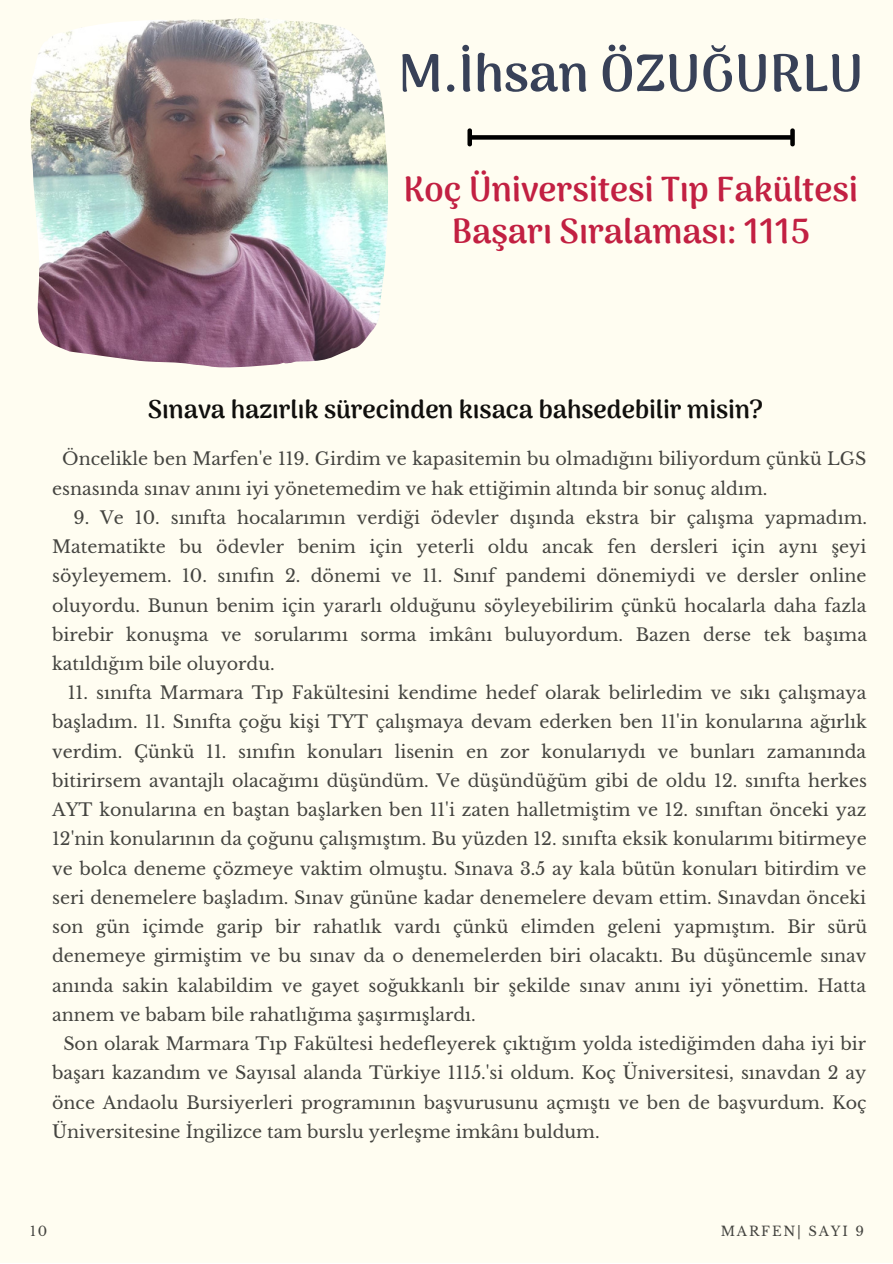
<style>
.page{position:relative;width:893px;height:1264px;background:#fff}
.page>*{position:absolute;margin:0;border:0;box-sizing:border-box;transform-origin:0 0}
.t1{font:800 52.5px "Arima Madurai";color:#384158}
.t2{font:800 34.5px/41.5px "Arima Madurai";color:#c22042;text-align:center}
.t3{font:800 25.5px "Arima Madurai";color:#100f0d}
.t4{font:17.4px/29.2px "Libre Baskerville";color:#444440;text-align:justify}
.t5{font:13.2px "Libre Baskerville";letter-spacing:.14em;color:#444440}
</style>
<div class="page">
<div style="left:0;top:0;width:892px;height:1262px;background:#fffdf1"></div>
<div style="left:471px;top:135px;width:320px;height:5px;background:#000"></div>
<svg style="left:467px;top:128px;width:5px;height:18px"></svg>
<svg style="left:790px;top:128px;width:4px;height:18px"></svg>
<img style="left:30px;top:18px;width:358px;height:349px">
<h1 class="t1" style="left:398px;top:35px;width:467px">M.İhsan ÖZUĞURLU</h1>
<h2 class="t2" style="left:403px;top:169px;width:456px">Koç Üniversitesi Tıp Fakültesi<br>Başarı Sıralaması: 1115</h2>
<h3 class="t3" style="left:148px;top:391px;width:616px">Sınava hazırlık sürecinden kısaca bahsedebilir misin?</h3>
<p class="t4" style="left:52px;top:444px;width:815px;text-indent:10px">Öncelikle ben Marfen'e 119. Girdim ve kapasitemin bu olmadığını biliyordum çünkü LGS esnasında sınav anını iyi yönetemedim ve hak ettiğimin altında bir sonuç aldım.</p>
<p class="t4" style="left:52px;top:503px;width:816px;text-indent:21px">9. Ve 10. sınıfta hocalarımın verdiği ödevler dışında ekstra bir çalışma yapmadım.<br>Matematikte bu ödevler benim için yeterli oldu ancak fen dersleri için aynı şeyi söyleyemem. 10. sınıfın 2. dönemi ve 11. Sınıf pandemi dönemiydi ve dersler online oluyordu. Bunun benim için yararlı olduğunu söyleyebilirim çünkü hocalarla daha fazla birebir konuşma ve sorularımı sorma imkânı buluyordum. Bazen derse tek başıma katıldığım bile oluyordu.</p>
<p class="t4" style="left:52px;top:678px;width:816px;text-indent:16px">11. sınıfta Marmara Tıp Fakültesini kendime hedef olarak belirledim ve sıkı çalışmaya başladım. 11. Sınıfta çoğu kişi TYT çalışmaya devam ederken ben 11'in konularına ağırlık verdim. Çünkü 11. sınıfın konuları lisenin en zor konularıydı ve bunları zamanında bitirirsem avantajlı olacağımı düşündüm. Ve düşündüğüm gibi de oldu 12. sınıfta herkes AYT konularına en baştan başlarken ben 11'i zaten halletmiştim ve 12. sınıftan önceki yaz 12'nin konularının da çoğunu çalışmıştım. Bu yüzden 12. sınıfta eksik konularımı bitirmeye ve bolca deneme çözmeye vaktim olmuştu. Sınava 3.5 ay kala bütün konuları bitirdim ve seri denemelere başladım. Sınav gününe kadar denemelere devam ettim. Sınavdan önceki son gün içimde garip bir rahatlık vardı çünkü elimden geleni yapmıştım. Bir sürü denemeye girmiştim ve bu sınav da o denemelerden biri olacaktı. Bu düşüncemle sınav anında sakin kalabildim ve gayet soğukkanlı bir şekilde sınav anını iyi yönettim. Hatta annem ve babam bile rahatlığıma şaşırmışlardı.</p>
<p class="t4" style="left:52px;top:1029px;width:815px;text-indent:11px">Son olarak Marmara Tıp Fakültesi hedefleyerek çıktığım yolda istediğimden daha iyi bir başarı kazandım ve Sayısal alanda Türkiye 1115.'si oldum. Koç Üniversitesi, sınavdan 2 ay önce Andaolu Bursiyerleri programının başvurusunu açmıştı ve ben de başvurdum. Koç Üniversitesine İngilizce tam burslu yerleşme imkânı buldum.</p>
<p class="t5" style="left:30px;top:1223px;width:19px">10</p>
<p class="t5" style="left:720px;top:1223px;width:145px">MARFEN| SAYI 9</p>
</div>
